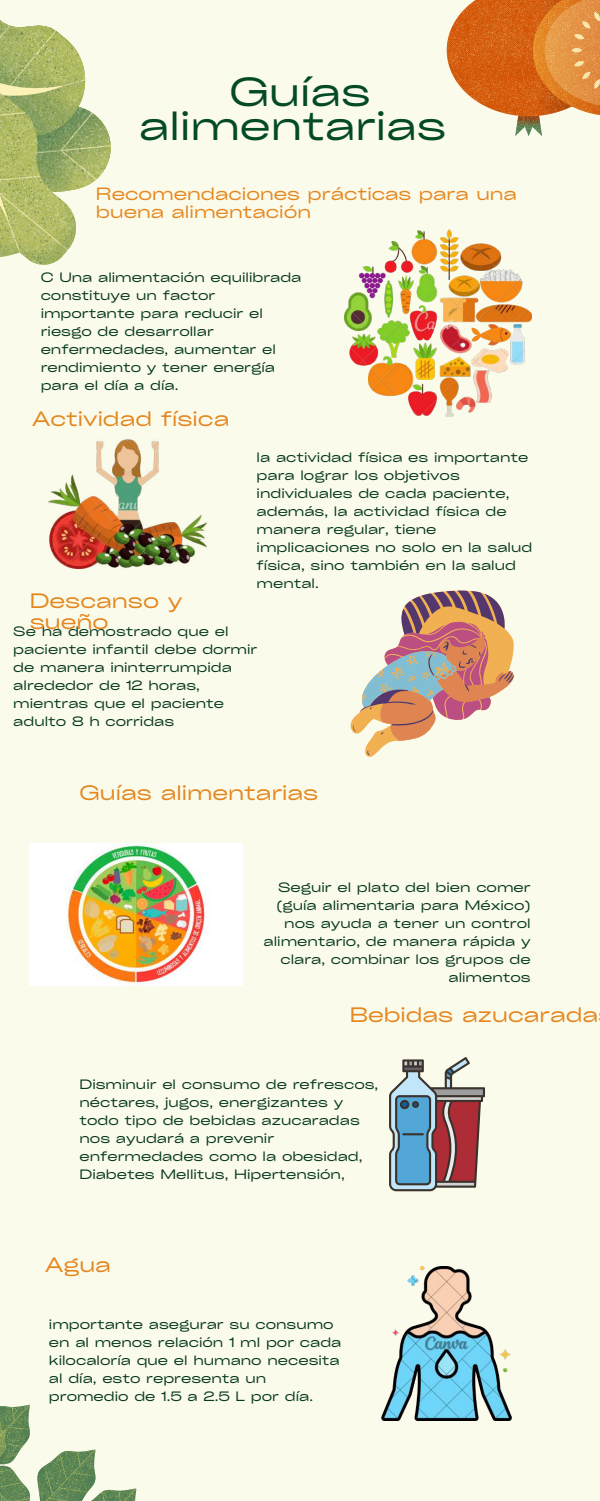
<style>
.page{position:relative;width:600px;height:1501px;background:#fff}
.page>*{position:absolute;margin:0;border:0;box-sizing:border-box;transform-origin:0 0}
.t1{font:39px/34.5px "Cy Grotesk Grand";color:#044b25;text-align:center}
.t2{font:20px/21px "Cy Grotesk Grand";color:#e5871e}
.t3{font:17px/17.9px "Cy Grotesk Grand";color:#e5871e}
.t4{font:13px/18px "Cy Grotesk Grand";color:#07391e}
</style>
<div class="page">
<div style="left:0;top:0;width:600px;height:1500px;background:#fbfbec"></div>
<svg style="left:447px;top:0;width:153px;height:136px"></svg>
<svg style="left:0;top:20px;width:111px;height:245px"></svg>
<svg style="left:0;top:1404px;width:137px;height:96px"></svg>
<img style="left:344px;top:229px;width:188px;height:188px">
<img style="left:382px;top:1266px;width:130px;height:153px">
<img style="left:49px;top:439px;width:157px;height:129px">
<svg style="left:350px;top:590px;width:164px;height:167px"></svg>
<img style="left:30px;top:843px;width:213px;height:141px">
<svg style="left:389px;top:1057px;width:96px;height:133px"></svg>
<h1 class="t1" style="left:139px;top:73px;width:309px">Guías alimentarias</h1>
<h3 class="t3" style="left:96px;top:184px;width:422px">Recomendaciones prácticas para una buena alimentación</h3>
<p class="t4" style="left:41px;top:267px;width:262px">C Una alimentación equilibrada constituye un factor importante para reducir el riesgo de desarrollar enfermedades, aumentar el rendimiento y tener energía para el día a día.</p>
<h2 class="t2" style="left:32px;top:407px;width:199px">Actividad física</h2>
<p class="t4" style="left:257px;top:447px;width:277px">la actividad física es importante para lograr los objetivos individuales de cada paciente, además, la actividad física de manera regular, tiene implicaciones no solo en la salud física, sino también en la salud mental.</p>
<h2 class="t2" style="left:30px;top:589px;width:154px">Descanso y sueño</h2>
<p class="t4" style="left:13px;top:622px;width:246px">Se ha demostrado que el paciente infantil debe dormir de manera ininterrumpida alrededor de 12 horas, mientras que el paciente adulto 8 h corridas</p>
<h2 class="t2" style="left:80px;top:781px;width:240px">Guías alimentarias</h2>
<p class="t4" style="left:264px;top:877px;width:269px;text-align:right">Seguir el plato del bien comer (guía alimentaria para México) nos ayuda a tener un control alimentario, de manera rápida y clara, combinar los grupos de alimentos</p>
<h2 class="t2" style="left:350px;top:1002px;width:250px">Bebidas azucarada</h2>
<p class="t4" style="left:80px;top:1074px;width:300px">Disminuir el consumo de refrescos, néctares, jugos, energizantes y todo tipo de bebidas azucaradas nos ayudará a prevenir enfermedades como la obesidad,<br>Diabetes Mellitus, Hipertensión,</p>
<h2 class="t2" style="left:45px;top:1253px;width:67px">Agua</h2>
<p class="t4" style="left:49px;top:1314px;width:294px">importante asegurar su consumo en al menos relación 1 ml por cada kilocaloría que el humano necesita al día, esto representa un promedio de 1.5 a 2.5 L por día.</p>
</div>
